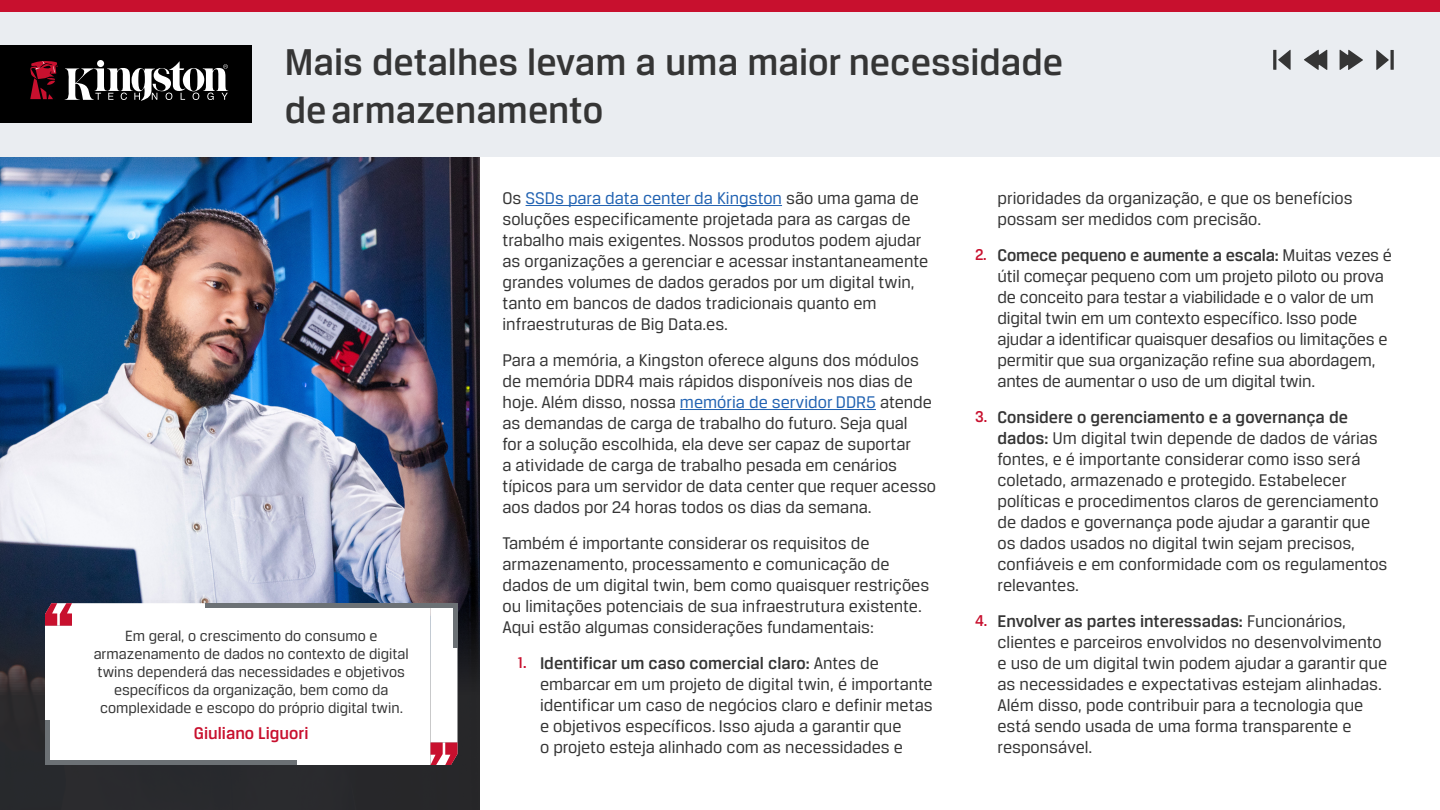
<style>
.page{position:relative;width:1440px;height:810px;background:#fff}
.page>*{position:absolute;margin:0;border:0;box-sizing:border-box;transform-origin:0 0}
.t1{font:500 39.75px/47.7px "Breuer Text";color:#353535}
.t2{font:18px/21px "Breuer Text";color:#353535}
.t3{font:500 18px "Breuer Text";color:#c8102e}
.t4{font:15.75px/18px "Breuer Text";color:#353535;text-align:center}
.s1{color:#2263b2}
.s2{font-weight:500;font-size:16.73px;color:#c8102e}
.s3{font-weight:500}
</style>
<div class="page">
<img style="left:0;top:156px;width:480px;height:654px">
<div style="left:0;top:0;width:1440px;height:156px;background:#eaedf1"></div>
<div style="left:0;top:0;width:1440px;height:11px;background:#c8102e"></div>
<div style="left:0;top:45px;width:251px;height:78px;background:#000"></div>
<div style="left:97px;top:60px;width:7px;height:7px;background:#fff;border-radius:50%"></div>
<svg style="left:65px;top:62px;width:163px;height:39px"></svg>
<svg style="left:30px;top:61px;width:28px;height:39px"></svg>
<svg style="left:1304px;top:50px;width:23px;height:20px"></svg>
<svg style="left:1340px;top:50px;width:23px;height:20px"></svg>
<svg style="left:1273px;top:50px;width:18px;height:20px"></svg>
<svg style="left:1376px;top:50px;width:18px;height:20px"></svg>
<hr style="left:526px;top:205px;width:256px;height:1px;background:#2263b2">
<hr style="left:680px;top:409px;width:196px;height:1px;background:#2263b2">
<svg style="left:45px;top:603px;width:413px;height:162px"></svg>
<svg style="left:45px;top:603px;width:27px;height:23px"></svg>
<div style="left:206px;top:603px;width:224px;height:5px;background:#6c7175"></div>
<div style="left:430px;top:603px;width:28px;height:5px;background:#6c7175"></div>
<div style="left:453px;top:603px;width:5px;height:23px;background:#6c7175"></div>
<div style="left:45px;top:720px;width:5px;height:22px;background:#6c7175"></div>
<div style="left:453px;top:626px;width:5px;height:22px;background:#6c7175"></div>
<div style="left:45px;top:760px;width:27px;height:5px;background:#6c7175"></div>
<div style="left:45px;top:742px;width:5px;height:23px;background:#6c7175"></div>
<div style="left:72px;top:760px;width:225px;height:5px;background:#6c7175"></div>
<svg style="left:430px;top:742px;width:28px;height:23px"></svg>
<h1 class="t1" style="left:285px;top:37px;width:780px">Mais detalhes levam a uma maior necessidade de armazenamento</h1>
<p class="t4" style="left:94px;top:627px;width:317px">Em geral, o crescimento do consumo e armazenamento de dados no contexto de digital twins dependerá das necessidades e objetivos específicos da organização, bem como da complexidade e escopo do próprio digital twin.</p>
<p class="t3" style="left:194px;top:723px;width:116px">Giuliano Liguori</p>
<p class="t2" style="left:502px;top:187px;width:427px">Os <span class="s1">SSDs para data center da Kingston</span> são uma gama de soluções especificamente projetada para as cargas de trabalho mais exigentes. Nossos produtos podem ajudar as organizações a gerenciar e acessar instantaneamente grandes volumes de dados gerados por um digital twin, tanto em bancos de dados tradicionais quanto em infraestruturas de Big Data.es.</p>
<p class="t2" style="left:502px;top:349px;width:435px">Para a memória, a Kingston oferece alguns dos módulos de memória DDR4 mais rápidos disponíveis nos dias de hoje. Além disso, nossa <span class="s1">memória de servidor DDR5</span> atende as demandas de carga de trabalho do futuro. Seja qual<br>for a solução escolhida, ela deve ser capaz de suportar<br>a atividade de carga de trabalho pesada em cenários típicos para um servidor de data center que requer acesso aos dados por 24 horas todos os dias da semana.</p>
<p class="t2" style="left:502px;top:532px;width:428px">Também é importante considerar os requisitos de armazenamento, processamento e comunicação de dados de um digital twin, bem como quaisquer restrições ou limitações potenciais de sua infraestrutura existente.<br>Aqui estão algumas considerações fundamentais:</p>
<p class="t2" style="left:540px;top:652px;width:394px;text-indent:-22px"><span class="s2">1.</span> <span class="s3">Identificar um caso comercial claro:</span> Antes de embarcar em um projeto de digital twin, é importante identificar um caso de negócios claro e definir metas e objetivos específicos. Isso ajuda a garantir que<br>o projeto esteja alinhado com as necessidades e</p>
<p class="t2" style="left:998px;top:187px;width:357px">prioridades da organização, e que os benefícios possam ser medidos com precisão.</p>
<p class="t2" style="left:998px;top:244px;width:396px;text-indent:-22px"><span class="s2">2.</span> <span class="s3">Comece pequeno e aumente a escala:</span> Muitas vezes é útil começar pequeno com um projeto piloto ou prova de conceito para testar a viabilidade e o valor de um digital twin em um contexto específico. Isso pode ajudar a identificar quaisquer desafios ou limitações e permitir que sua organização refine sua abordagem, antes de aumentar o uso de um digital twin.</p>
<p class="t2" style="left:998px;top:406px;width:392px;text-indent:-22px"><span class="s2">3.</span> <span class="s3">Considere o gerenciamento e a governança de dados:</span> Um digital twin depende de dados de várias fontes, e é importante considerar como isso será coletado, armazenado e protegido. Estabelecer políticas e procedimentos claros de gerenciamento de dados e governança pode ajudar a garantir que os dados usados no digital twin sejam precisos, confiáveis e em conformidade com os regulamentos relevantes.</p>
<p class="t2" style="left:998px;top:610px;width:391px;text-indent:-22px"><span class="s2">4.</span> <span class="s3">Envolver as partes interessadas:</span> Funcionários, clientes e parceiros envolvidos no desenvolvimento e uso de um digital twin podem ajudar a garantir que as necessidades e expectativas estejam alinhadas.<br>Além disso, pode contribuir para a tecnologia que está sendo usada de uma forma transparente e responsável.</p>
</div>
